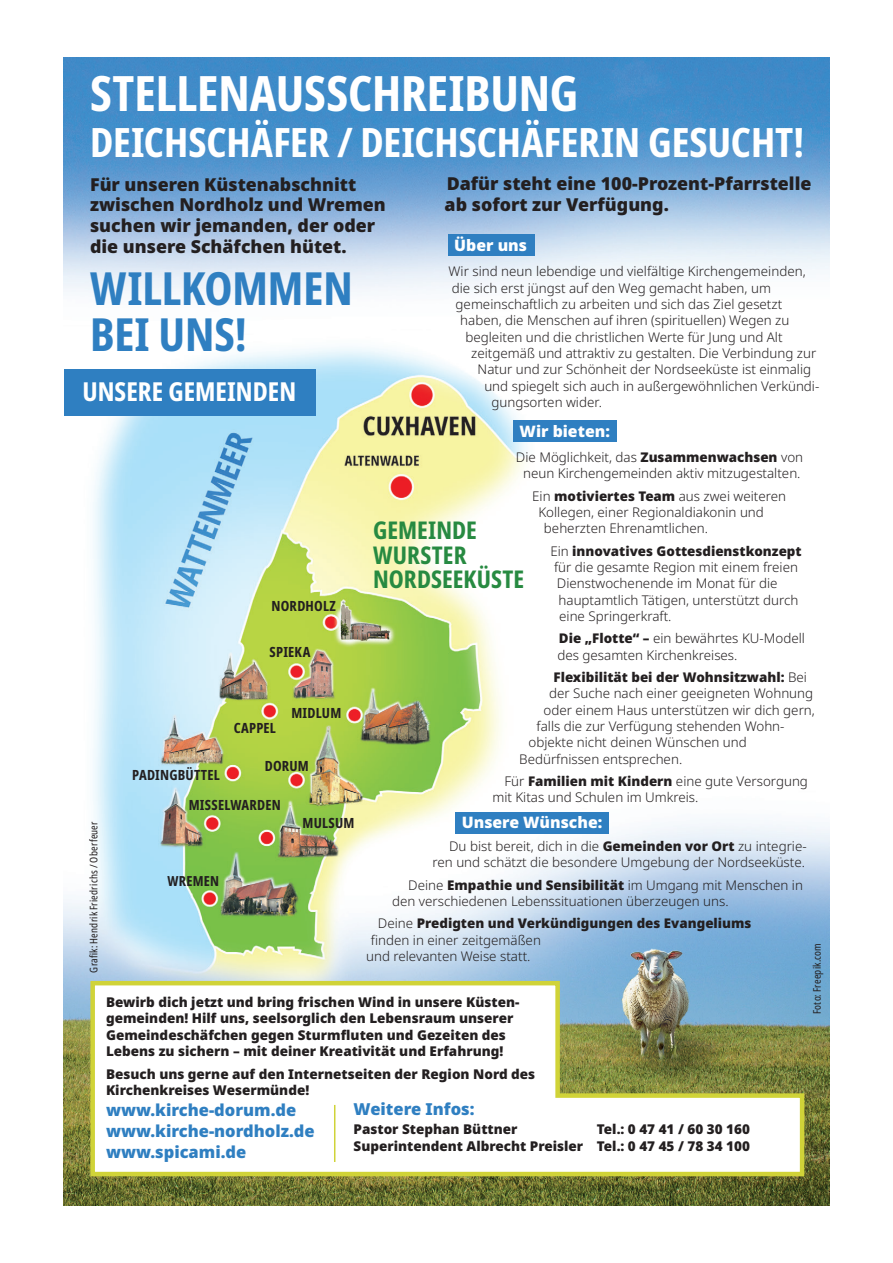
<style>
.page{position:relative;width:893px;height:1263px;background:#fff}
.page>*{position:absolute;margin:0;border:0;box-sizing:border-box;transform-origin:0 0}
.t1{font:700 condensed 48.75px "Noto Sans Display";letter-spacing:-.005em;color:#fff}
.t2{font:700 condensed 45.6px/45.6px "Noto Sans Display";letter-spacing:-.005em;color:#2f7fc1}
.t3{font:700 condensed 40.5px "Noto Sans Display";color:#fff}
.t4{font:700 condensed 26.1px "Noto Sans Display";letter-spacing:.005em;color:#fff}
.t5{font:700 condensed 24.45px/24.5px "Noto Sans Display";letter-spacing:.005em;color:#278a41}
.t6{font:900 17.85px/20.9px "Noto Sans";color:#231f20}
.t7{font:900 16.5px/21px "Noto Sans";color:#2f7fc1}
.t8{font:900 15.75px "Noto Sans";color:#fff}
.t9{font:700 condensed 14.1px "Noto Sans Display";letter-spacing:.015em;color:#231f20}
.t10{font:700 condensed 13.95px "Noto Sans Display";letter-spacing:.015em;color:#231f20}
.t11{font:900 13.5px/16.5px "Noto Sans";color:#231f20}
.t12{font:300 13.35px/16.4px "Noto Sans";color:#231f20}
.t13{font:900 13.35px "Noto Sans";color:#231f20}
.t14{font:condensed 10.5px "Noto Sans Display";letter-spacing:.02em;color:#231f20}
.s1{font-weight:900}
.s2{font-weight:300}
</style>
<div class="page">
<img style="left:64px;top:57px;width:765px;height:1148px">
<div style="left:448px;top:234px;width:87px;height:22px;background:#2f7fc1"></div>
<div style="left:64px;top:369px;width:251px;height:46px;background:#2f7fc1"></div>
<div style="left:513px;top:420px;width:103px;height:22px;background:#2f7fc1"></div>
<div style="left:456px;top:812px;width:153px;height:21px;background:#2f7fc1"></div>
<svg style="left:88px;top:979px;width:719px;height:199px"></svg>
<hr style="left:335px;top:1105px;width:1px;height:57px;background:#e7e99d">
<hr style="left:334px;top:1105px;width:1px;height:57px;background:#d0d338">
<h1 class="t1" style="left:90px;top:58px;width:490px">STELLENAUSSCHREIBUNG</h1>
<h3 class="t3" style="left:90px;top:113px;width:715px">DEICHSCHÄFER / DEICHSCHÄFERIN GESUCHT!</h3>
<h3 class="t6" style="left:90px;top:174px;width:297px">Für unseren Küstenabschnitt zwischen Nordholz und Wremen suchen wir jemanden, der oder die unsere Schäfchen hütet.</h3>
<h2 class="t2" style="left:90px;top:266px;width:264px">WILLKOMMEN<br>BEI UNS!</h2>
<h3 class="t4" style="left:82px;top:373px;width:215px">UNSERE GEMEINDEN</h3>
<h3 class="t6" style="left:445px;top:173px;width:368px">Dafür steht eine 100-Prozent-Pfarrstelle ab sofort zur Verfügung.</h3>
<p class="t8" style="left:454px;top:233px;width:74px">Über uns</p>
<p class="t12" style="left:449px;top:264px;width:359px">Wir sind neun lebendige und vielfältige Kirchengemeinden, die sich erst jüngst auf den Weg gemacht haben, um gemeinschaftlich zu arbeiten und sich das Ziel gesetzt</p>
<p class="t12" style="left:460px;top:313px;width:331px">haben, die Menschen auf ihren (spirituellen) Wegen zu</p>
<p class="t12" style="left:465px;top:329px;width:319px">begleiten und die christlichen Werte für Jung und Alt</p>
<p class="t12" style="left:471px;top:345px;width:347px">zeitgemäß und attraktiv zu gestalten. Die Verbindung zur</p>
<p class="t12" style="left:478px;top:362px;width:335px">Natur und zur Schönheit der Nordseeküste ist einmalig</p>
<p class="t12" style="left:484px;top:378px;width:336px">und spiegelt sich auch in außergewöhnlichen Verkündi-</p>
<p class="t12" style="left:491px;top:394px;width:112px">gungsorten wider.</p>
<p class="t8" style="left:520px;top:419px;width:92px">Wir bieten:</p>
<p class="t14" style="left:86px;top:973px;width:153px;rotate:-90deg">Grafik: Hendrik Friedrichs / Oberfeuer</p>
<p class="t12" style="left:516px;top:449px;width:289px;text-align:center">Die Möglichkeit, das <span class="s1">Zusammenwachsen</span> von neun Kirchengemeinden aktiv mitzugestalten.</p>
<p class="t12" style="left:532px;top:488px;width:255px">Ein <span class="s1">motiviertes Team</span> aus zwei weiteren</p>
<p class="t12" style="left:538px;top:504px;width:227px">Kollegen, einer Regionaldiakonin und</p>
<p class="t12" style="left:544px;top:521px;width:166px">beherzten Ehrenamtlichen.</p>
<p class="t13" style="left:550px;top:541px;width:253px"><span class="s2">Ein</span> innovatives Gottesdienstkonzept</p>
<p class="t12" style="left:554px;top:559px;width:245px">für die gesamte Region mit einem freien</p>
<p class="t12" style="left:557px;top:576px;width:222px">Dienstwochenende im Monat für die</p>
<p class="t12" style="left:559px;top:592px;width:241px">hauptamtlich Tätigen, unterstützt durch</p>
<p class="t12" style="left:559px;top:608px;width:114px">eine Springerkraft.</p>
<p class="t12" style="left:557px;top:630px;width:249px"><span class="s1">Die „Flotte“ –</span> ein bewährtes KU-Modell des gesamten Kirchenkreises.</p>
<p class="t13" style="left:553px;top:667px;width:255px">Flexibilität bei der Wohnsitzwahl: <span class="s2">Bei</span></p>
<p class="t12" style="left:549px;top:685px;width:266px">der Suche nach einer geeigneten Wohnung</p>
<p class="t12" style="left:543px;top:702px;width:273px">oder einem Haus unterstützen wir dich gern,</p>
<p class="t12" style="left:537px;top:718px;width:249px">falls die zur Verfügung stehenden Wohn-</p>
<p class="t12" style="left:529px;top:734px;width:220px">objekte nicht deinen Wünschen und</p>
<p class="t12" style="left:519px;top:751px;width:165px">Bedürfnissen entsprechen.</p>
<p class="t12" style="left:492px;top:773px;width:317px;text-indent:12px">Für <span class="s1">Familien mit Kindern</span> eine gute Versorgung mit Kitas und Schulen im Umkreis.</p>
<p class="t12" style="left:432px;top:838px;width:376px;text-align:right">Du bist bereit, dich in die <span class="s1">Gemeinden vor Ort</span> zu integrie&shy;ren und schätzt die besondere Umgebung der Nordseeküste.</p>
<p class="t12" style="left:392px;top:877px;width:412px;text-indent:16px">Deine <span class="s1">Empathie und Sensibilität</span> im Umgang mit Menschen in den verschiedenen Lebenssituationen überzeugen uns.</p>
<p class="t13" style="left:378px;top:913px;width:375px"><span class="s2">Deine</span> Predigten und Verkündigungen des Evangeliums</p>
<p class="t12" style="left:371px;top:932px;width:172px">finden in einer zeitgemäßen</p>
<p class="t12" style="left:366px;top:948px;width:166px">und relevanten Weise statt.</p>
<h3 class="t5" style="left:373px;top:518px;width:153px">GEMEINDE<br>WURSTER<br>NORDSEEKÜSTE</h3>
<p class="t9" style="left:272px;top:596px;width:66px">NORDHOLZ</p>
<p class="t9" style="left:270px;top:642px;width:42px">SPIEKA</p>
<p class="t9" style="left:291px;top:703px;width:51px">MIDLUM</p>
<p class="t9" style="left:234px;top:717px;width:44px">CAPPEL</p>
<p class="t9" style="left:265px;top:755px;width:46px">DORUM</p>
<p class="t9" style="left:132px;top:764px;width:89px">PADINGBÜTTEL</p>
<p class="t9" style="left:189px;top:795px;width:94px">MISSELWARDEN</p>
<p class="t8" style="left:462px;top:810px;width:142px">Unsere Wünsche:</p>
<p class="t9" style="left:303px;top:813px;width:53px">MULSUM</p>
<p class="t10" style="left:168px;top:871px;width:53px">WREMEN</p>
<p class="t14" style="left:810px;top:1014px;width:72px;rotate:-90deg">Foto: Freepik.com</p>
<p class="t11" style="left:106px;top:993px;width:415px">Bewirb dich jetzt und bring frischen Wind in unsere Küsten&shy;gemeinden! Hilf uns, seelsorglich den Lebensraum unserer Gemeindeschäfchen gegen Sturmfluten und Gezeiten des Lebens zu sichern – mit deiner Kreativität und Erfahrung!</p>
<p class="t11" style="left:106px;top:1065px;width:431px">Besuch uns gerne auf den Internetseiten der Region Nord des<br>Kirchenkreises Wesermünde!</p>
<p class="t7" style="left:106px;top:1099px;width:210px">www.kirche-dorum.de www.kirche-nordholz.de www.spicami.de</p>
<p class="t7" style="left:354px;top:1098px;width:122px">Weitere Infos:</p>
<p class="t11" style="left:354px;top:1121px;width:165px">Pastor Stephan Büttner</p>
<p class="t11" style="left:354px;top:1121px;width:398px;text-align:right">Tel.: 0 47 41 / 60 30 160<br>Superintendent Albrecht Preisler Tel.: 0 47 45 / 78 34 100</p>
</div>
